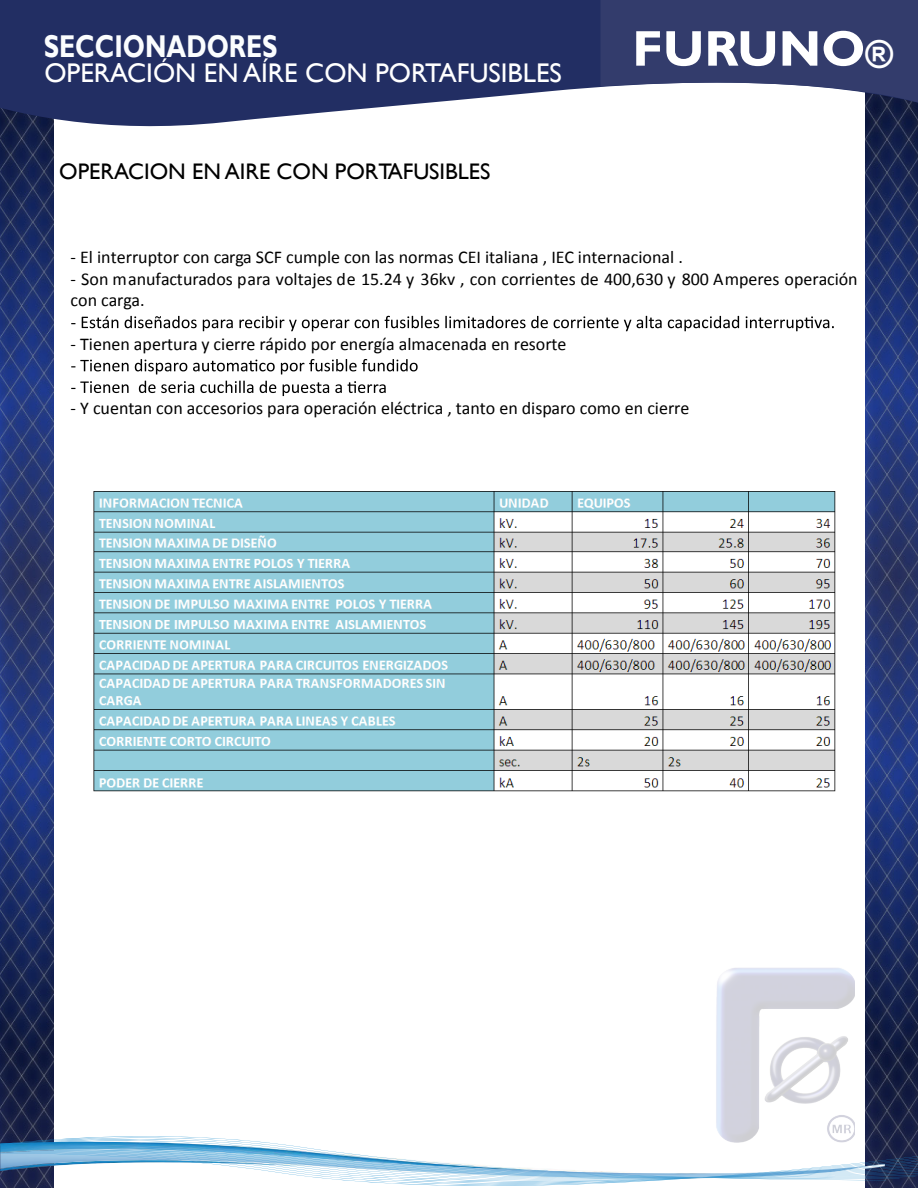
<style>
.page{position:relative;width:918px;height:1188px;background:#fff}
.page>*{position:absolute;margin:0;border:0;box-sizing:border-box;transform-origin:0 0}
.t1{font:700 50.55px "Gill Sans";color:#fff}
.t2{font:700 31.5px "Gill Sans";color:#fbfdfe;scale:.81 1}
.t3{font:27px "Gill Sans";color:#fff}
.t4{font:22.5px "Gill Sans";color:#000}
.t5{font:18px/21.6px "Calibri";color:#000}
.s1{font-size:37.35px}
</style>
<div class="page">
<img style="left:865px;top:182px;width:53px;height:952px">
<img style="left:0;top:182px;width:54px;height:952px">
<svg style="left:0;top:0;width:918px;height:182px;fill:#222e63"></svg>
<svg style="left:600px;top:0;width:318px;height:102px;background:#4e567f"></svg>
<svg style="left:0;top:1134px;width:918px;height:54px"></svg>
<img style="left:706px;top:968px;width:148px;height:213px">
<svg style="left:71px;top:316px;width:763px;height:15px"></svg>
<svg style="left:71px;top:359px;width:347px;height:15px"></svg>
<svg style="left:71px;top:381px;width:315px;height:15px"></svg>
<img style="left:93px;top:491px;width:743px;height:301px">
<h2 class="t2" style="left:44px;top:28px;width:290px">SECCIONADORES</h2>
<h1 class="t1" style="left:632px;top:18px;width:262px">FURUNO<span class="s1">®</span></h1>
<h3 class="t3" style="left:44px;top:57px;width:519px">OPERACIÓN EN AÍRE CON PORTAFUSIBLES</h3>
<p class="t4" style="left:59px;top:158px;width:433px">OPERACION EN AIRE CON PORTAFUSIBLES</p>
<p class="t5" style="left:71px;top:246px;width:614px">- El interruptor con carga SCF cumple con las normas CEI italiana , IEC internacional .</p>
<p class="t5" style="left:71px;top:267px;width:789px">- Son manufacturados para voltajes de 15.24 y 36kv , con corrientes de 400,630 y 800 Amperes operación con carga.</p>
<p class="t5" style="left:71px;top:332px;width:497px">- Tienen apertura y cierre rápido por energía almacenada en resorte</p>
<p class="t5" style="left:71px;top:397px;width:620px">- Y cuentan con accesorios para operación eléctrica , tanto en disparo como en cierre</p>
</div>
